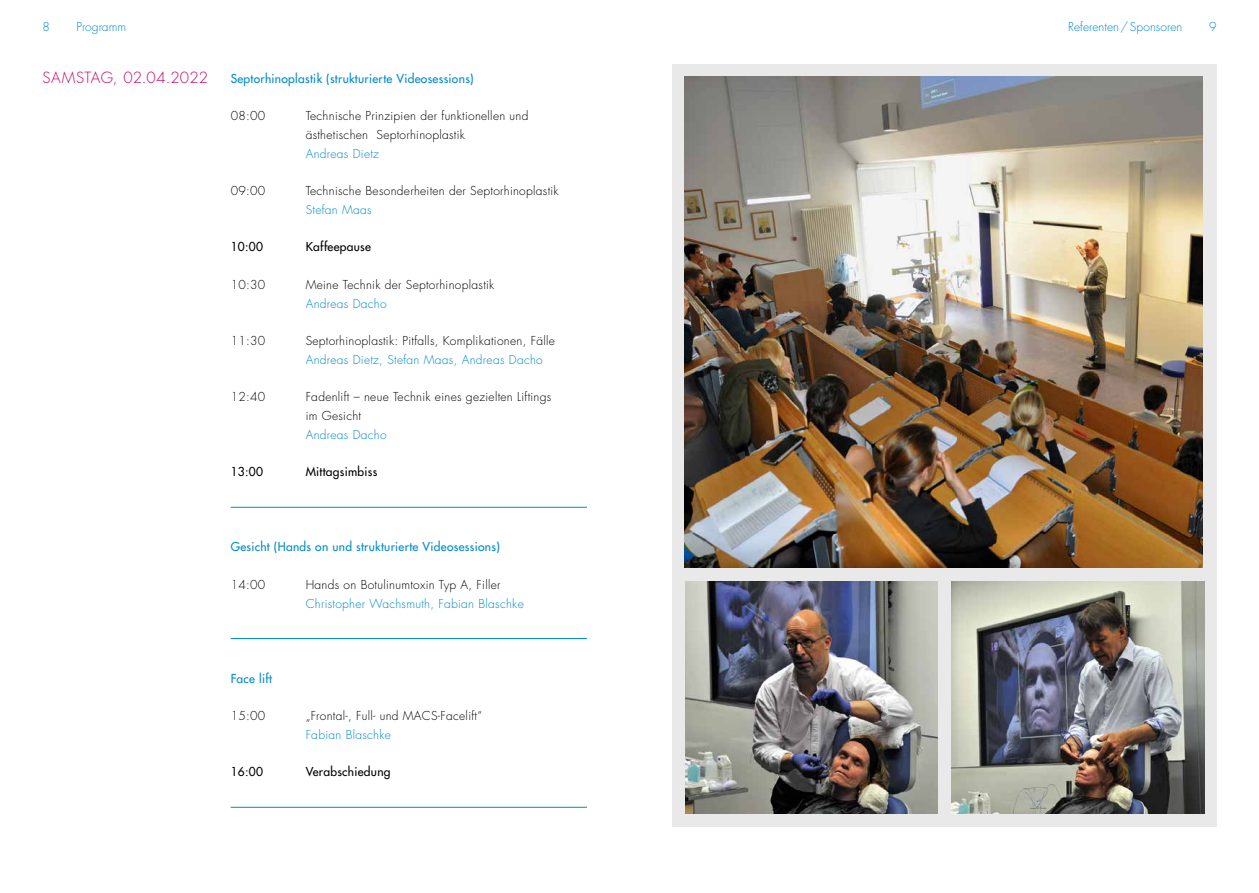
<style>
.page{position:relative;width:1259px;height:893px;background:#fff}
.page>*{position:absolute;margin:0;border:0;box-sizing:border-box;transform-origin:0 0}
.t1{font:300 15px "Futura Std";letter-spacing:.02em;color:#c80064}
.t2{font:300 12px/18.8px "Futura Std";letter-spacing:.025em;color:#000}
.t3{font:300 12px "Futura Std";letter-spacing:.025em;color:#008acb}
.t4{font:500 12px "Futura Std";letter-spacing:.025em;color:#008acb}
.t5{font:500 12px "Futura Std";letter-spacing:.025em;color:#000}
.t6{font:300 12px "Futura Std";letter-spacing:.005em;color:#008acb}
.t7{font:300 12px "Futura Std";color:#008acb}
</style>
<div class="page">
<hr style="left:231px;top:507px;width:356px;height:1px;background:#008acb">
<hr style="left:231px;top:638px;width:356px;height:1px;background:#008acb">
<hr style="left:231px;top:807px;width:356px;height:1px;background:#008acb">
<div style="left:672px;top:64px;width:544px;height:763px;background:#e9e9e9"></div>
<img style="left:685px;top:77px;width:517px;height:491px">
<img style="left:685px;top:581px;width:252px;height:233px">
<img style="left:951px;top:581px;width:253px;height:233px">
<p class="t3" style="left:43px;top:19px;width:9px">8</p>
<p class="t7" style="left:77px;top:19px;width:51px">Programm</p>
<p class="t6" style="left:1068px;top:19px;width:116px">Referenten/Sponsoren</p>
<p class="t3" style="left:1209px;top:19px;width:9px">9</p>
<p class="t4" style="left:231px;top:71px;width:245px">Septorhinoplastik (strukturierte Videosessions)</p>
<p class="t2" style="left:231px;top:107px;width:36px">08:00</p>
<p class="t2" style="left:306px;top:107px;width:224px">Technische Prinzipien der funktionellen und ästhetischen Septorhinoplastik</p>
<p class="t3" style="left:306px;top:146px;width:75px">Andreas Dietz</p>
<p class="t2" style="left:231px;top:182px;width:36px">09:00</p>
<p class="t2" style="left:306px;top:182px;width:254px">Technische Besonderheiten der Septorhinoplastik</p>
<p class="t3" style="left:306px;top:202px;width:68px">Stefan Maas</p>
<p class="t5" style="left:231px;top:239px;width:34px">10:00</p>
<p class="t5" style="left:306px;top:239px;width:67px">Kaffeepause</p>
<p class="t2" style="left:231px;top:275px;width:36px">10:30</p>
<p class="t2" style="left:306px;top:275px;width:190px">Meine Technik der Septorhinoplastik</p>
<p class="t3" style="left:306px;top:296px;width:83px">Andreas Dacho</p>
<p class="t2" style="left:231px;top:332px;width:36px">11:30</p>
<p class="t2" style="left:306px;top:332px;width:251px">Septorhinoplastik: Pitfalls, Komplikationen, Fälle</p>
<p class="t3" style="left:306px;top:352px;width:239px">Andreas Dietz, Stefan Maas, Andreas Dacho</p>
<p class="t2" style="left:231px;top:388px;width:36px">12:40</p>
<p class="t2" style="left:306px;top:388px;width:247px">Fadenlift – neue Technik eines gezielten Liftings im Gesicht</p>
<p class="t3" style="left:306px;top:427px;width:83px">Andreas Dacho</p>
<p class="t5" style="left:231px;top:464px;width:34px">13:00</p>
<p class="t5" style="left:306px;top:464px;width:73px">Mittagsimbiss</p>
<p class="t1" style="left:43px;top:68px;width:167px">SAMSTAG, 02.04.2022</p>
<p class="t4" style="left:231px;top:539px;width:271px">Gesicht (Hands on und strukturierte Videosessions)</p>
<p class="t2" style="left:231px;top:575px;width:36px">14:00</p>
<p class="t2" style="left:306px;top:575px;width:196px">Hands on Botulinumtoxin Typ A, Filler</p>
<p class="t3" style="left:306px;top:596px;width:220px">Christopher Wachsmuth, Fabian Blaschke</p>
<p class="t4" style="left:231px;top:671px;width:43px">Face lift</p>
<p class="t2" style="left:231px;top:707px;width:36px">15:00</p>
<p class="t2" style="left:306px;top:707px;width:178px">„Frontal-, Full- und MACS-Facelift“</p>
<p class="t3" style="left:306px;top:727px;width:87px">Fabian Blaschke</p>
<p class="t5" style="left:231px;top:764px;width:34px">16:00</p>
<p class="t5" style="left:306px;top:764px;width:86px">Verabschiedung</p>
</div>
